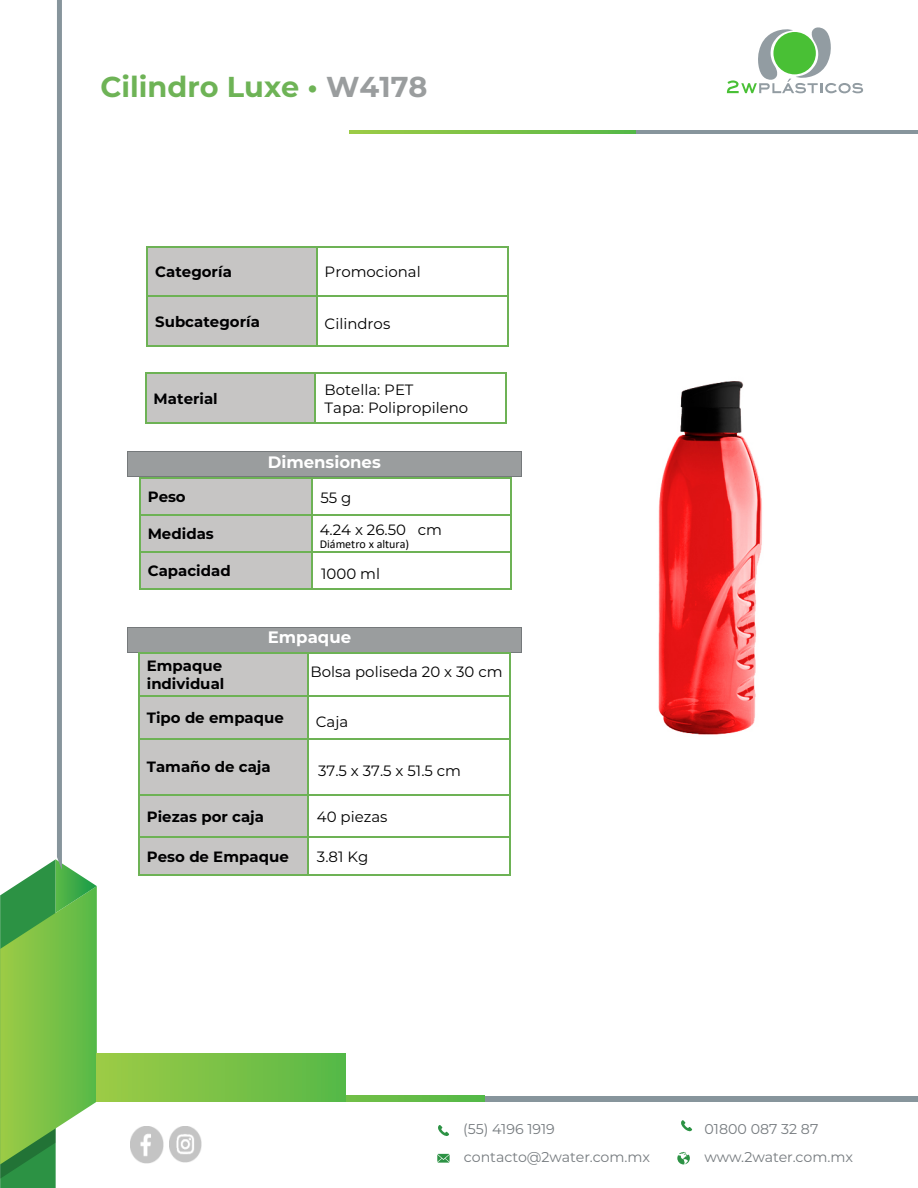
<style>
.page{position:relative;width:918px;height:1188px;background:#fff}
.page>*{position:absolute;margin:0;border:0;box-sizing:border-box;transform-origin:0 0}
.t1{font:700 28.8px "Montserrat";color:#6eb356}
.t2{font:700 16.5px "Montserrat";color:#fff}
.t3{font:15px/18px "Montserrat";color:#000001}
.t4{font:700 15px/18.3px "Montserrat";color:#000001}
.t5{font:14.25px "Montserrat";color:#767b7f}
.t6{font:12px "Calibri";color:#000001}
.s1{color:#9a9d9e}
</style>
<div class="page">
<img style="left:485px;top:345px;width:277px;height:434px">
<svg style="left:0;top:0;width:97px;height:1188px"></svg>
<hr style="left:635px;top:130px;width:283px;height:4px;background:#87959c">
<svg style="left:349px;top:130px;width:286px;height:4px"></svg>
<div style="left:484px;top:1096px;width:434px;height:5px;background:#87959c"></div>
<svg style="left:345px;top:1096px;width:139px;height:5px"></svg>
<div style="left:97px;top:1053px;width:248px;height:48px;background:linear-gradient(to right,#9dcb45,#58b948)"></div>
<svg style="left:437px;top:1154px;width:13px;height:9px"></svg>
<svg style="left:677px;top:1152px;width:13px;height:12px"></svg>
<svg style="left:438px;top:1125px;width:11px;height:11px"></svg>
<svg style="left:681px;top:1120px;width:11px;height:11px"></svg>
<svg style="left:727px;top:27px;width:136px;height:66px"></svg>
<div style="left:773px;top:32px;width:43px;height:42px;background:#49c035;border-radius:50%"></div>
<div style="left:148px;top:247px;width:168px;height:49px;background:#c6c5c4"></div>
<hr style="left:148px;top:246px;width:168px;height:1px;background:#6db255">
<hr style="left:317px;top:246px;width:190px;height:1px;background:#6db255">
<hr style="left:146px;top:247px;width:2px;height:49px;background:#6db255">
<hr style="left:316px;top:247px;width:1px;height:49px;background:#6db255">
<hr style="left:507px;top:247px;width:2px;height:49px;background:#6db255">
<div style="left:148px;top:297px;width:168px;height:49px;background:#c6c5c4"></div>
<hr style="left:148px;top:296px;width:168px;height:1px;background:#6db255">
<hr style="left:317px;top:296px;width:190px;height:1px;background:#6db255">
<hr style="left:146px;top:297px;width:2px;height:49px;background:#6db255">
<hr style="left:148px;top:346px;width:168px;height:1px;background:#6db255">
<hr style="left:316px;top:297px;width:1px;height:49px;background:#6db255">
<hr style="left:317px;top:346px;width:190px;height:1px;background:#6db255">
<hr style="left:507px;top:297px;width:2px;height:49px;background:#6db255">
<div style="left:146px;top:374px;width:168px;height:48px;background:#c6c5c4"></div>
<hr style="left:146px;top:373px;width:168px;height:1px;background:#6db255">
<hr style="left:316px;top:373px;width:190px;height:1px;background:#6db255">
<hr style="left:145px;top:374px;width:1px;height:49px;background:#6db255">
<hr style="left:146px;top:423px;width:168px;height:1px;background:#6db255">
<hr style="left:314px;top:374px;width:2px;height:49px;background:#6db255">
<hr style="left:316px;top:423px;width:190px;height:1px;background:#6db255">
<hr style="left:506px;top:374px;width:1px;height:49px;background:#6db255">
<div style="left:128px;top:452px;width:393px;height:24px;background:#9a9d9e"></div>
<hr style="left:128px;top:451px;width:393px;height:1px;background:#75797b">
<svg style="left:127px;top:451px;width:1px;height:26px"></svg>
<hr style="left:128px;top:476px;width:393px;height:1px;background:#75797b">
<svg style="left:521px;top:451px;width:1px;height:26px"></svg>
<div style="left:140px;top:479px;width:171px;height:36px;background:#c6c5c4"></div>
<hr style="left:140px;top:477px;width:171px;height:2px;background:#6db255">
<hr style="left:312px;top:477px;width:198px;height:2px;background:#6db255">
<hr style="left:139px;top:479px;width:1px;height:36px;background:#6db255">
<hr style="left:311px;top:479px;width:1px;height:36px;background:#6db255">
<hr style="left:510px;top:479px;width:2px;height:36px;background:#6db255">
<div style="left:140px;top:516px;width:171px;height:35px;background:#c6c5c4"></div>
<hr style="left:140px;top:515px;width:171px;height:1px;background:#6db255">
<hr style="left:312px;top:515px;width:198px;height:1px;background:#6db255">
<hr style="left:139px;top:516px;width:1px;height:35px;background:#6db255">
<hr style="left:311px;top:516px;width:1px;height:35px;background:#6db255">
<hr style="left:510px;top:516px;width:2px;height:35px;background:#6db255">
<div style="left:140px;top:552px;width:171px;height:36px;background:#c6c5c4"></div>
<hr style="left:140px;top:551px;width:171px;height:1px;background:#6db255">
<hr style="left:312px;top:551px;width:198px;height:1px;background:#6db255">
<hr style="left:139px;top:552px;width:1px;height:36px;background:#6db255">
<hr style="left:140px;top:588px;width:171px;height:2px;background:#6db255">
<hr style="left:311px;top:552px;width:1px;height:36px;background:#6db255">
<hr style="left:312px;top:588px;width:198px;height:2px;background:#6db255">
<hr style="left:510px;top:552px;width:2px;height:36px;background:#6db255">
<div style="left:128px;top:627px;width:393px;height:25px;background:#9a9d9e"></div>
<hr style="left:128px;top:627px;width:393px;height:1px;background:#75797b">
<svg style="left:127px;top:627px;width:1px;height:26px"></svg>
<hr style="left:128px;top:652px;width:393px;height:1px;background:#75797b">
<svg style="left:521px;top:627px;width:1px;height:26px"></svg>
<div style="left:139px;top:654px;width:169px;height:41px;background:#c6c5c4"></div>
<hr style="left:139px;top:652px;width:169px;height:2px;background:#6db255">
<hr style="left:309px;top:652px;width:201px;height:2px;background:#6db255">
<hr style="left:138px;top:654px;width:1px;height:41px;background:#6db255">
<hr style="left:308px;top:654px;width:1px;height:41px;background:#6db255">
<hr style="left:510px;top:654px;width:1px;height:41px;background:#6db255">
<div style="left:139px;top:696px;width:169px;height:42px;background:#c6c5c4"></div>
<hr style="left:139px;top:695px;width:169px;height:1px;background:#6db255">
<hr style="left:309px;top:695px;width:201px;height:1px;background:#6db255">
<hr style="left:138px;top:696px;width:1px;height:42px;background:#6db255">
<hr style="left:308px;top:696px;width:1px;height:42px;background:#6db255">
<hr style="left:510px;top:696px;width:1px;height:42px;background:#6db255">
<div style="left:139px;top:739px;width:169px;height:55px;background:#c6c5c4"></div>
<hr style="left:139px;top:738px;width:169px;height:1px;background:#6db255">
<hr style="left:309px;top:738px;width:201px;height:1px;background:#6db255">
<hr style="left:138px;top:739px;width:1px;height:55px;background:#6db255">
<hr style="left:308px;top:739px;width:1px;height:55px;background:#6db255">
<hr style="left:510px;top:739px;width:1px;height:55px;background:#6db255">
<div style="left:139px;top:796px;width:169px;height:40px;background:#c6c5c4"></div>
<hr style="left:139px;top:794px;width:169px;height:2px;background:#6db255">
<hr style="left:309px;top:794px;width:201px;height:2px;background:#6db255">
<hr style="left:138px;top:796px;width:1px;height:40px;background:#6db255">
<hr style="left:308px;top:796px;width:1px;height:40px;background:#6db255">
<hr style="left:510px;top:796px;width:1px;height:40px;background:#6db255">
<div style="left:139px;top:838px;width:169px;height:37px;background:#c6c5c4"></div>
<hr style="left:139px;top:836px;width:169px;height:2px;background:#6db255">
<hr style="left:309px;top:836px;width:201px;height:2px;background:#6db255">
<hr style="left:138px;top:838px;width:1px;height:37px;background:#6db255">
<hr style="left:139px;top:875px;width:169px;height:1px;background:#6db255">
<hr style="left:308px;top:838px;width:1px;height:37px;background:#6db255">
<hr style="left:309px;top:875px;width:201px;height:1px;background:#6db255">
<hr style="left:510px;top:838px;width:1px;height:37px;background:#6db255">
<img style="left:131px;top:1127px;width:33px;height:37px">
<img style="left:170px;top:1127px;width:32px;height:36px">
<h1 class="t1" style="left:100px;top:66px;width:329px">Cilindro Luxe • <span class="s1">W4178</span></h1>
<p class="t4" style="left:155px;top:262px;width:78px">Categoría</p>
<p class="t3" style="left:325px;top:262px;width:98px">Promocional</p>
<p class="t4" style="left:155px;top:312px;width:106px">Subcategoría</p>
<p class="t3" style="left:325px;top:315px;width:67px">Cilindros</p>
<p class="t4" style="left:154px;top:388px;width:66px">Material</p>
<p class="t3" style="left:325px;top:380px;width:145px">Botella: PET<br>Tapa: Polipropileno</p>
<p class="t2" style="left:268px;top:450px;width:115px">Dimensiones</p>
<p class="t4" style="left:148px;top:487px;width:40px">Peso</p>
<p class="t3" style="left:320px;top:488px;width:33px">55 g</p>
<p class="t4" style="left:148px;top:524px;width:68px">Medidas</p>
<p class="t3" style="left:320px;top:521px;width:124px">4.24 x 26.50 cm</p>
<p class="t6" style="left:320px;top:536px;width:91px">Diámetro x altura)</p>
<p class="t4" style="left:148px;top:560px;width:85px">Capacidad</p>
<p class="t3" style="left:321px;top:565px;width:60px">1000 ml</p>
<p class="t2" style="left:268px;top:626px;width:85px">Empaque</p>
<p class="t4" style="left:147px;top:655px;width:79px">Empaque individual</p>
<p class="t3" style="left:310px;top:662px;width:194px">Bolsa poliseda 20 x 30 cm</p>
<p class="t4" style="left:147px;top:707px;width:139px">Tipo de empaque</p>
<p class="t3" style="left:316px;top:712px;width:34px">Caja</p>
<p class="t4" style="left:147px;top:757px;width:125px">Tamaño de caja</p>
<p class="t3" style="left:318px;top:761px;width:144px">37.5 x 37.5 x 51.5 cm</p>
<p class="t4" style="left:147px;top:806px;width:119px">Piezas por caja</p>
<p class="t3" style="left:317px;top:807px;width:72px">40 piezas</p>
<p class="t4" style="left:147px;top:846px;width:143px">Peso de Empaque</p>
<p class="t3" style="left:317px;top:847px;width:53px">3.81 Kg</p>
<p class="t5" style="left:463px;top:1119px;width:93px">(55) 4196 1919</p>
<p class="t5" style="left:705px;top:1119px;width:115px">01800 087 32 87</p>
<p class="t5" style="left:464px;top:1147px;width:188px">contacto@2water.com.mx</p>
<p class="t5" style="left:704px;top:1147px;width:150px">www.2water.com.mx</p>
</div>
